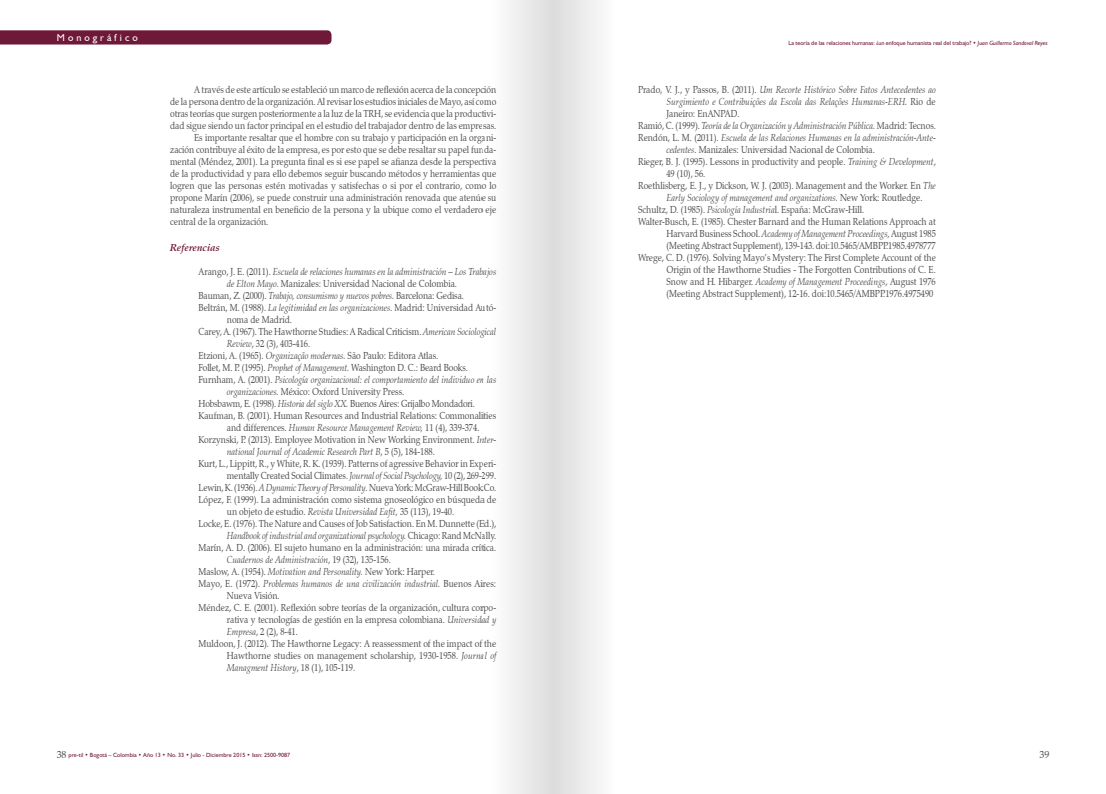
<style>
.page{position:relative;width:1106px;height:794px;background:#fff}
.page>*{position:absolute;margin:0;border:0;box-sizing:border-box;transform-origin:0 0}
.t1{font:10px "Zapf Calligraphic 801 BT";color:#505050;scale:.85 1}
.t2{font:italic 10px "Zapf Calligraphic 801 BT";color:#505050;scale:.85 1}
.t3{font:10px "Zapf Calligraphic 801 BT";letter-spacing:-.02em;color:#505050;scale:.85 1}
.t4{font:10px "Humanist 521 BT";letter-spacing:.3em;color:#fff}
.t5{font:italic 700 10px "Zapf Calligraphic 801 BT";letter-spacing:.01em;color:#6f1938}
.t6{font:10px "Zapf Calligraphic 801 BT";color:#505050}
.t7{font:6px "Humanist 521 BT";color:#6f1938}
.s1{font-style:normal}
.s2{font-style:italic}
.s3{font-family:"Zapf Calligraphic 801 BT";font-size:10px;color:#505050}
</style>
<div class="page">
<svg style="left:0;top:30px;width:331px;height:15px;background:#762542"></svg>
<div style="left:553px;top:0;width:71px;height:794px;background:linear-gradient(to right,#dcdcdc,#fff)"></div>
<div style="left:482px;top:0;width:71px;height:794px;background:linear-gradient(to right,#fff,#ddd)"></div>
<p class="t4" style="left:57px;top:31px;width:82px">Monográfico</p>
<p class="t1" style="left:194px;top:83px;width:357px">A través de este artículo se estableció un marco de reflexión acerca de la concepción</p>
<p class="t1" style="left:170px;top:95px;width:385px">de la persona dentro de la organización. Al revisar los estudios iniciales de Mayo, así como</p>
<p class="t1" style="left:170px;top:107px;width:385px">otras teorías que surgen posteriormente a la luz de la TRH, se evidencia que la productivi-</p>
<p class="t1" style="left:170px;top:119px;width:385px">dad sigue siendo un factor principal en el estudio del trabajador dentro de las empresas.</p>
<p class="t1" style="left:194px;top:131px;width:357px">Es importante resaltar que el hombre con su trabajo y participación en la organi-</p>
<p class="t1" style="left:170px;top:143px;width:385px">zación contribuye al éxito de la empresa, es por esto que se debe resaltar su papel funda-</p>
<p class="t1" style="left:170px;top:155px;width:385px">mental (Méndez, 2001). La pregunta final es si ese papel se afianza desde la perspectiva</p>
<p class="t1" style="left:170px;top:167px;width:385px">de la productividad y para ello debemos seguir buscando métodos y herramientas que</p>
<p class="t1" style="left:170px;top:179px;width:385px">logren que las personas estén motivadas y satisfechas o si por el contrario, como lo</p>
<p class="t1" style="left:170px;top:191px;width:385px">propone Marín (2006), se puede construir una administración renovada que atenúe su</p>
<p class="t1" style="left:170px;top:203px;width:385px">naturaleza instrumental en beneficio de la persona y la ubique como el verdadero eje</p>
<p class="t1" style="left:170px;top:215px;width:117px">central de la organización.</p>
<p class="t5" style="left:170px;top:241px;width:51px">Referencias</p>
<p class="t2" style="left:198px;top:265px;width:352px"><span class="s1">Arango, J. E. (2011).</span> Escuela de relaciones humanas en la administración – Los Trabajos</p>
<p class="t1" style="left:227px;top:277px;width:272px"><span class="s2">de Elton Mayo</span>. Manizales: Universidad Nacional de Colombia.</p>
<p class="t1" style="left:198px;top:289px;width:314px">Bauman, Z. (2000). <span class="s2">Trabajo, consumismo y nuevos pobres.</span> Barcelona: Gedisa.</p>
<p class="t1" style="left:198px;top:301px;width:352px">Beltrán, M. (1988). <span class="s2">La legitimidad en las organizaciones.</span> Madrid: Universidad Autó-</p>
<p class="t1" style="left:227px;top:313px;width:78px">noma de Madrid.</p>
<p class="t1" style="left:198px;top:325px;width:351px">Carey, A. (1967). The Hawthorne Studies: A Radical Criticism. <span class="s2">American Sociological</span></p>
<p class="t1" style="left:227px;top:337px;width:99px"><span class="s2">Review</span>, 32 (3), 403-416.</p>
<p class="t1" style="left:198px;top:349px;width:284px">Etzioni, A. (1965). <span class="s2">Organização modernas.</span> São Paulo: Editora Atlas.</p>
<p class="t1" style="left:198px;top:361px;width:318px">Follet, M. P. (1995). <span class="s2">Prophet of Management.</span> Washington D. C.: Beard Books.</p>
<p class="t2" style="left:198px;top:373px;width:352px"><span class="s1">Furnham, A. (2001).</span> Psicología organizacional: el comportamiento del individuo en las</p>
<p class="t1" style="left:227px;top:385px;width:210px"><span class="s2">organizaciones.</span> México: Oxford University Press.</p>
<p class="t3" style="left:198px;top:397px;width:326px">Hobsbawm, E. (1998). <span class="s2">Historia del siglo XX.</span> Buenos Aires: Grijalbo Mondadori.</p>
<p class="t1" style="left:198px;top:409px;width:352px">Kaufman, B. (2001). Human Resources and Industrial Relations: Commonalities</p>
<p class="t2" style="left:227px;top:421px;width:298px"><span class="s1">and differences.</span> Human Resource Management Review, <span class="s1">11 (4), 339-374.</span></p>
<p class="t1" style="left:198px;top:433px;width:352px">Korzynski, P. (2013). Employee Motivation in New Working Environment. <span class="s2">Inter-</span></p>
<p class="t2" style="left:227px;top:445px;width:246px">national Journal of Academic Research Part B<span class="s1">, 5 (5), 184-188.</span></p>
<p class="t1" style="left:198px;top:457px;width:352px">Kurt, L., Lippitt, R., y White, R. K. (1939). Patterns of agressive Behavior in Experi-</p>
<p class="t1" style="left:227px;top:469px;width:318px">mentally Created Social Climates. <span class="s2">Journal of Social Psychology,</span> 10 (2), 269-299.</p>
<p class="t1" style="left:198px;top:481px;width:352px">Lewin, K. (1936). <span class="s2">A Dynamic Theory of Personality</span>. Nueva York: McGraw-Hill Book Co.</p>
<p class="t1" style="left:198px;top:493px;width:352px">López, F. (1999). La administración como sistema gnoseológico en búsqueda de</p>
<p class="t1" style="left:227px;top:505px;width:269px">un objeto de estudio. <span class="s2">Revista Universidad Eafit,</span> 35 (113), 19-40.</p>
<p class="t1" style="left:198px;top:517px;width:352px">Locke, E. (1976). The Nature and Causes of Job Satisfaction. En M. Dunnette (Ed.),</p>
<p class="t2" style="left:227px;top:529px;width:318px">Handbook of industrial and organizational psychology. <span class="s1">Chicago: Rand McNally.</span></p>
<p class="t1" style="left:198px;top:541px;width:352px">Marín, A. D. (2006). El sujeto humano en la administración: una mirada crítica.</p>
<p class="t2" style="left:227px;top:553px;width:194px">Cuadernos de Administración<span class="s1">, 19 (32), 135-156.</span></p>
<p class="t1" style="left:198px;top:565px;width:280px">Maslow, A. (1954). <span class="s2">Motivation and Personality.</span> New York: Harper.</p>
<p class="t2" style="left:198px;top:577px;width:352px"><span class="s1">Mayo, E. (1972).</span> Problemas humanos de una civilización industrial. <span class="s1">Buenos Aires:</span></p>
<p class="t1" style="left:227px;top:589px;width:64px">Nueva Visión.</p>
<p class="t1" style="left:198px;top:601px;width:352px">Méndez, C. E. (2001). Reflexión sobre teorías de la organización, cultura corpo-</p>
<p class="t1" style="left:227px;top:613px;width:318px">rativa y tecnologías de gestión en la empresa colombiana. <span class="s2">Universidad y</span></p>
<p class="t1" style="left:227px;top:625px;width:85px"><span class="s2">Empresa</span>, 2 (2), 8-41.</p>
<p class="t1" style="left:198px;top:637px;width:352px">Muldoon, J. (2012). The Hawthorne Legacy: A reassessment of the impact of the</p>
<p class="t1" style="left:227px;top:649px;width:318px">Hawthorne studies on management scholarship, 1930-1958. <span class="s2">Journal of</span></p>
<p class="t2" style="left:227px;top:661px;width:152px">Managment History<span class="s1">, 18 (1), 105-119.</span></p>
<p class="t7" style="left:788px;top:39px;width:261px">La teoría de las relaciones humanas: ¿un enfoque humanista real del trabajo? <span class="s2">• Juan Guillermo Sandoval Reyes</span></p>
<p class="t2" style="left:638px;top:83px;width:352px"><span class="s1">Prado, V. J., y Passos, B. (2011).</span> Um Recorte Histórico Sobre Fatos Antecedentes ao</p>
<p class="t2" style="left:666px;top:95px;width:318px">Surgimiento e Contribuições da Escola das Relações Humanas-ERH. <span class="s1">Rio de</span></p>
<p class="t1" style="left:666px;top:107px;width:87px">Janeiro: EnANPAD.</p>
<p class="t2" style="left:638px;top:119px;width:352px"><span class="s1">Ramió, C. (1999).</span> Teoría de la Organización y Administración Pública. <span class="s1">Madrid: Tecnos.</span></p>
<p class="t2" style="left:638px;top:131px;width:352px"><span class="s1">Rendón, L. M. (2011).</span> Escuela de las Relaciones Humanas en la administración-Ante-</p>
<p class="t1" style="left:666px;top:143px;width:247px"><span class="s2">cedentes</span>. Manizales: Universidad Nacional de Colombia.</p>
<p class="t1" style="left:638px;top:155px;width:352px">Rieger, B. J. (1995). Lessons in productivity and people. <span class="s2">Training &amp; Development</span>,</p>
<p class="t1" style="left:666px;top:167px;width:47px">49 (10), 56.</p>
<p class="t1" style="left:638px;top:179px;width:352px">Roethlisberg, E. J., y Dickson, W. J. (2003). Management and the Worker. En <span class="s2">The</span></p>
<p class="t2" style="left:666px;top:191px;width:303px">Early Sociology of management and organizations. <span class="s1">New York: Routledge.</span></p>
<p class="t1" style="left:638px;top:203px;width:267px">Schultz, D. (1985). <span class="s2">Psicología Industria</span>l. España: McGraw-Hill.</p>
<p class="t1" style="left:638px;top:215px;width:352px">Walter-Busch, E. (1985). Chester Barnard and the Human Relations Approach at</p>
<p class="t1" style="left:666px;top:227px;width:318px">Harvard Business School. <span class="s2">Academy of Management Proceedings,</span> August 1985</p>
<p class="t1" style="left:666px;top:239px;width:318px">(Meeting Abstract Supplement), 139-143. doi:10.5465/AMBPP.1985.4978777</p>
<p class="t1" style="left:638px;top:251px;width:352px">Wrege, C. D. (1976). Solving Mayo’s Mystery: The First Complete Account of the</p>
<p class="t1" style="left:666px;top:263px;width:318px">Origin of the Hawthorne Studies - The Forgotten Contributions of C. E.</p>
<p class="t2" style="left:666px;top:275px;width:318px"><span class="s1">Snow and H. Hibarger.</span> Academy of Management Proceedings<span class="s1">, August 1976</span></p>
<p class="t1" style="left:666px;top:287px;width:315px">(Meeting Abstract Supplement), 12-16. doi:10.5465/AMBPP.1976.4975490</p>
<p class="t7" style="left:57px;top:751px;width:235px"><span class="s3">38</span> pre-til • Bogotá – Colombia • Año 13 • No. 33 • Julio - Diciembre 2015 • Issn: 2500-9087</p>
<p class="t6" style="left:1039px;top:748px;width:11px">39</p>
</div>
